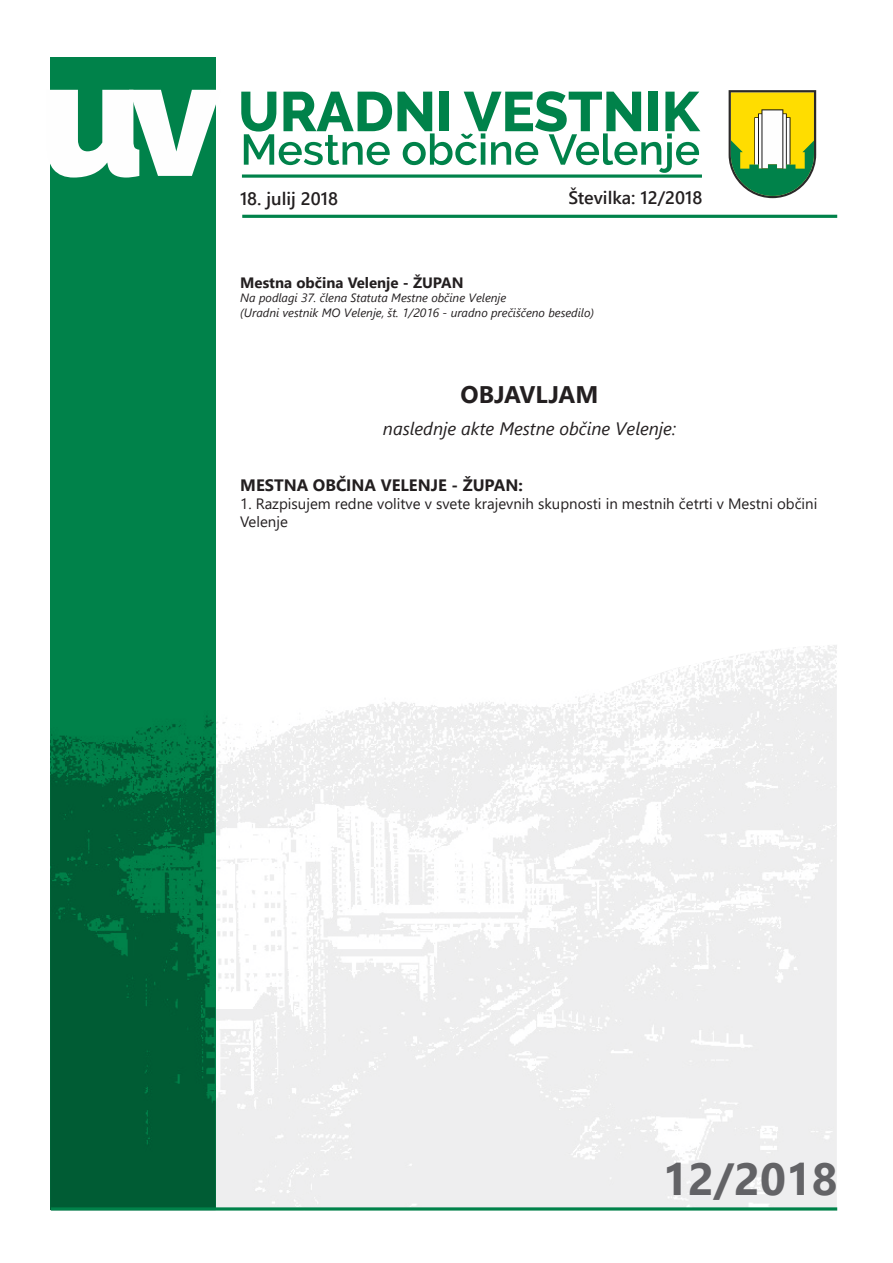
<style>
.page{position:relative;width:893px;height:1263px;background:#fff}
.page>*{position:absolute;margin:0;border:0;box-sizing:border-box;transform-origin:0 0}
.t1{font:700 45px "Segoe UI";color:#636366}
.t2{font:700 24px "Segoe UI";color:#231f20}
.t3{font:italic 18px "Segoe UI";color:#231f20}
.t4{font:600 18px "Segoe UI";color:#231f20}
.t5{font:700 16.5px "Segoe UI";color:#231f20}
.t6{font:15px/18px "Segoe UI";color:#231f20}
._5-Člen{font:700 15px "Segoe UI";color:#231f20}
._5-Člen-2{font:italic 12px "Segoe UI";color:#231f20}
</style>
<div class="page">
<svg style="left:241px;top:91px;width:459px;height:82px"></svg>
<svg style="left:729px;top:90px;width:87px;height:108px"></svg>
<svg style="left:242px;top:174px;width:460px;height:4px;background:#339b6e"></svg>
<div style="left:50px;top:57px;width:166px;height:1152px;background:#00824a"></div>
<svg style="left:50px;top:90px;width:166px;height:88px"></svg>
<hr style="left:242px;top:215px;width:595px;height:3px;background:#00824a">
<img style="left:50px;top:715px;width:166px;height:495px">
<hr style="left:51px;top:1207px;width:786px;height:3px;background:#00824a">
<p class="t4" style="left:240px;top:182px;width:99px">18. julij 2018</p>
<p class="t4" style="left:569px;top:181px;width:135px">Številka: 12/2018</p>
<p class="_5-Člen" style="left:240px;top:268px;width:225px">Mestna občina Velenje - ŽUPAN</p>
<p class="_5-Člen-2" style="left:240px;top:287px;width:268px">Na podlagi 37. člena Statuta Mestne občine Velenje</p>
<p class="_5-Člen-2" style="left:240px;top:301px;width:355px">(Uradni vestnik MO Velenje, št. 1/2016 - uradno prečiščeno besedilo)</p>
<p class="t2" style="left:460px;top:372px;width:139px">OBJAVLJAM</p>
<p class="t3" style="left:383px;top:412px;width:295px">naslednje akte Mestne občine Velenje:</p>
<p class="t5" style="left:240px;top:470px;width:284px">MESTNA OBČINA VELENJE - ŽUPAN:</p>
<p class="t6" style="left:240px;top:493px;width:579px">1. Razpisujem redne volitve v svete krajevnih skupnosti in mestnih četrti v Mestni občini<br>Velenje</p>
<p class="t1" style="left:662px;top:1136px;width:177px">12/2018</p>
</div>
